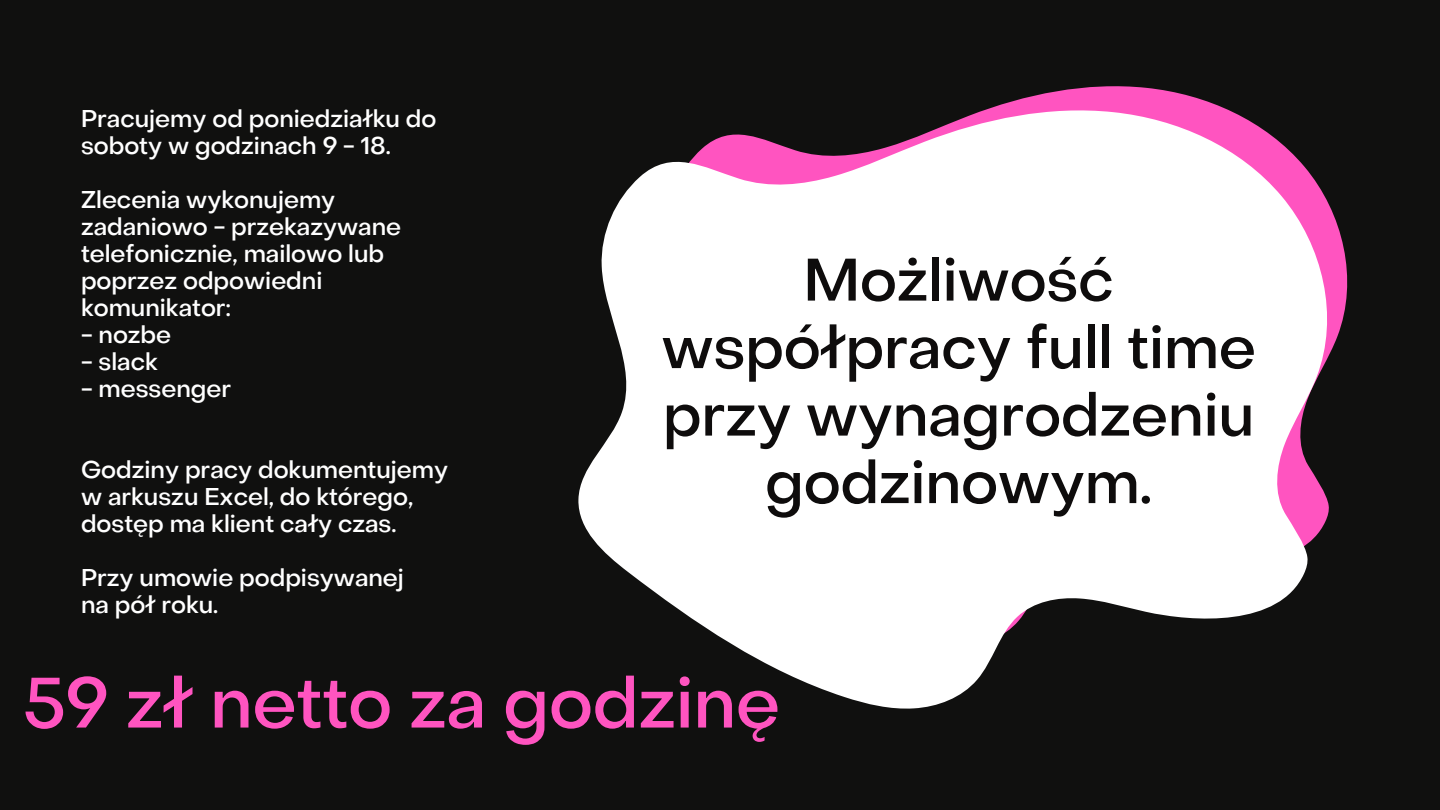
<style>
.page{position:relative;width:1440px;height:810px;background:#10100f}
.page>*{position:absolute;margin:0;border:0;box-sizing:border-box;transform-origin:0 0}
.t1{font:500 70.4px "Object Sans";color:#ff54c0}
.t2{font:500 59.2px/67.5px "Object Sans";color:#0e0c0c;text-align:center}
.t3{font:500 24px/27px "Object Sans";color:#fff}
</style>
<div class="page">
<svg style="left:1000px;top:86px;width:348px;height:243px"></svg>
<svg style="left:578px;top:105px;width:762px;height:604px;fill:#fff"></svg>
<p class="t3" style="left:81px;top:108px;width:357px">Pracujemy od poniedziałku do soboty w godzinach 9 - 18.</p>
<p class="t3" style="left:81px;top:189px;width:322px">Zlecenia wykonujemy zadaniowo - przekazywane telefonicznie, mailowo lub poprzez odpowiedni komunikator:</p>
<p class="t3" style="left:81px;top:324px;width:92px">- nozbe</p>
<p class="t3" style="left:81px;top:351px;width:78px">- slack</p>
<p class="t3" style="left:81px;top:378px;width:152px">- messenger</p>
<p class="t3" style="left:81px;top:459px;width:369px">Godziny pracy dokumentujemy w arkuszu Excel, do którego, dostęp ma klient cały czas.</p>
<p class="t3" style="left:81px;top:567px;width:324px">Przy umowie podpisywanej</p>
<p class="t3" style="left:81px;top:594px;width:139px">na pół roku.</p>
<p class="t2" style="left:661px;top:252px;width:596px">Możliwość współpracy full time przy wynagrodzeniu godzinowym.</p>
<p class="t1" style="left:23px;top:676px;width:758px">59 zł netto za godzinę</p>
</div>
